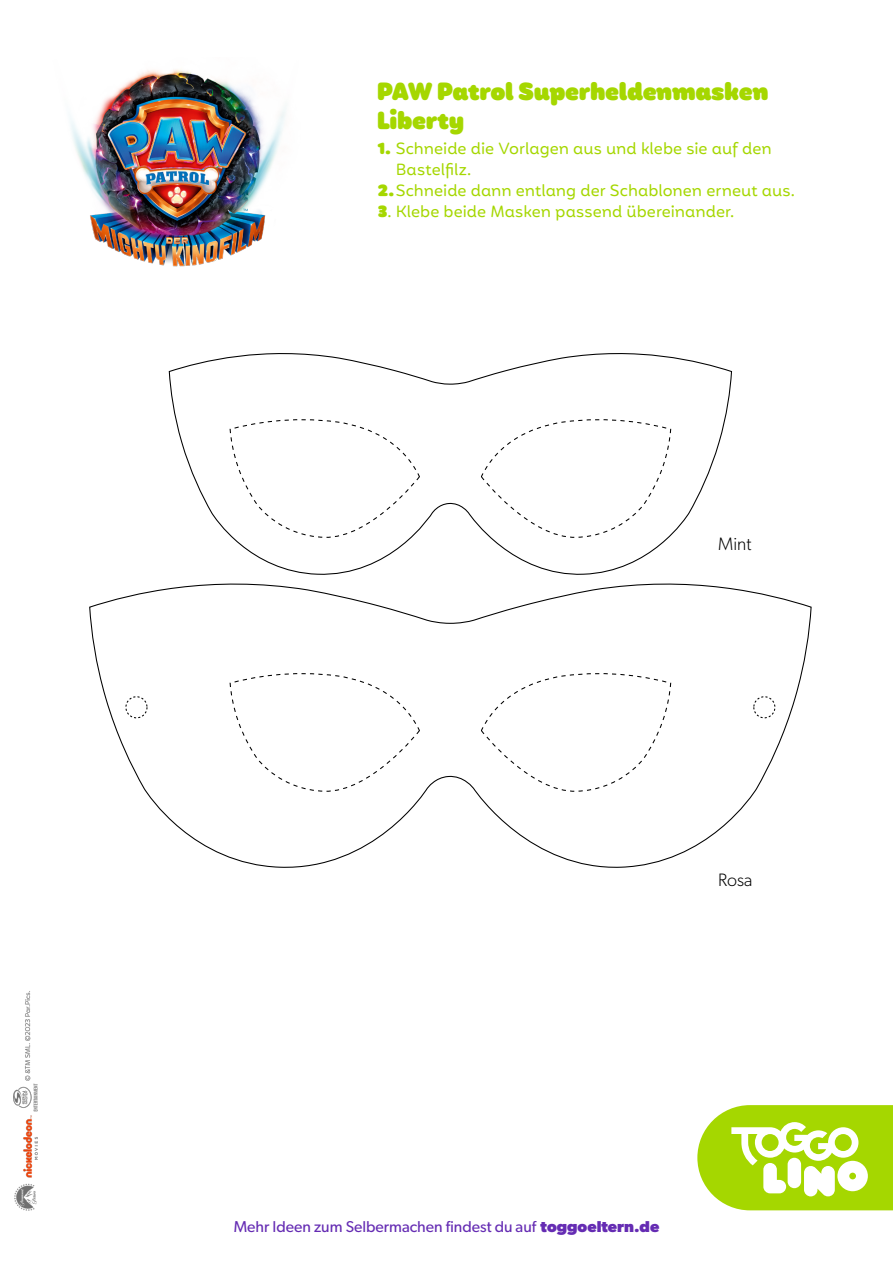
<style>
.page{position:relative;width:893px;height:1263px;background:#fff}
.page>*{position:absolute;margin:0;border:0;box-sizing:border-box;transform-origin:0 0}
.beschreibung_02{font:800 24px "Mohr Rounded Alt";letter-spacing:-.015em;color:#a5d700}
.t1{font:300 18px "Gibson";color:#000}
.beschreibung_02-2{font:15.75px "Mohr Rounded Alt";color:#a5d700}
.t2{font:15.75px "Gibson";color:#652cb3}
.s1{font-weight:800}
.s2{font-weight:700}
</style>
<div class="page">
<svg style="left:89px;top:583px;width:723px;height:285px"></svg>
<svg style="left:229px;top:669px;width:192px;height:124px"></svg>
<svg style="left:480px;top:669px;width:192px;height:124px"></svg>
<svg style="left:168px;top:353px;width:564px;height:222px"></svg>
<svg style="left:229px;top:416px;width:192px;height:123px"></svg>
<svg style="left:480px;top:416px;width:192px;height:123px"></svg>
<img style="left:14px;top:991px;width:24px;height:219px">
<img style="left:70px;top:69px;width:216px;height:198px">
<svg style="left:697px;top:1105px;width:196px;height:105px"></svg>
<p class="beschreibung_02" style="left:377px;top:77px;width:393px">PAW Patrol Superheldenmasken</p>
<p class="beschreibung_02" style="left:377px;top:106px;width:89px">Liberty</p>
<p class="beschreibung_02-2" style="left:378px;top:139px;width:395px"><span class="s1">1.</span> Schneide die Vorlagen aus und klebe sie auf den</p>
<p class="beschreibung_02-2" style="left:396px;top:160px;width:77px">Bastelfilz.</p>
<p class="beschreibung_02-2" style="left:378px;top:181px;width:419px"><span class="s1">2.</span>Schneide dann entlang der Schablonen erneut aus.</p>
<p class="beschreibung_02-2" style="left:378px;top:202px;width:358px"><span class="s1">3</span>. Klebe beide Masken passend übereinander.</p>
<p class="t1" style="left:718px;top:533px;width:35px">Mint</p>
<p class="t1" style="left:718px;top:869px;width:36px">Rosa</p>
<p class="t2" style="left:234px;top:1217px;width:427px">Mehr Ideen zum Selbermachen findest du auf <span class="s2">toggoeltern.de</span></p>
</div>
